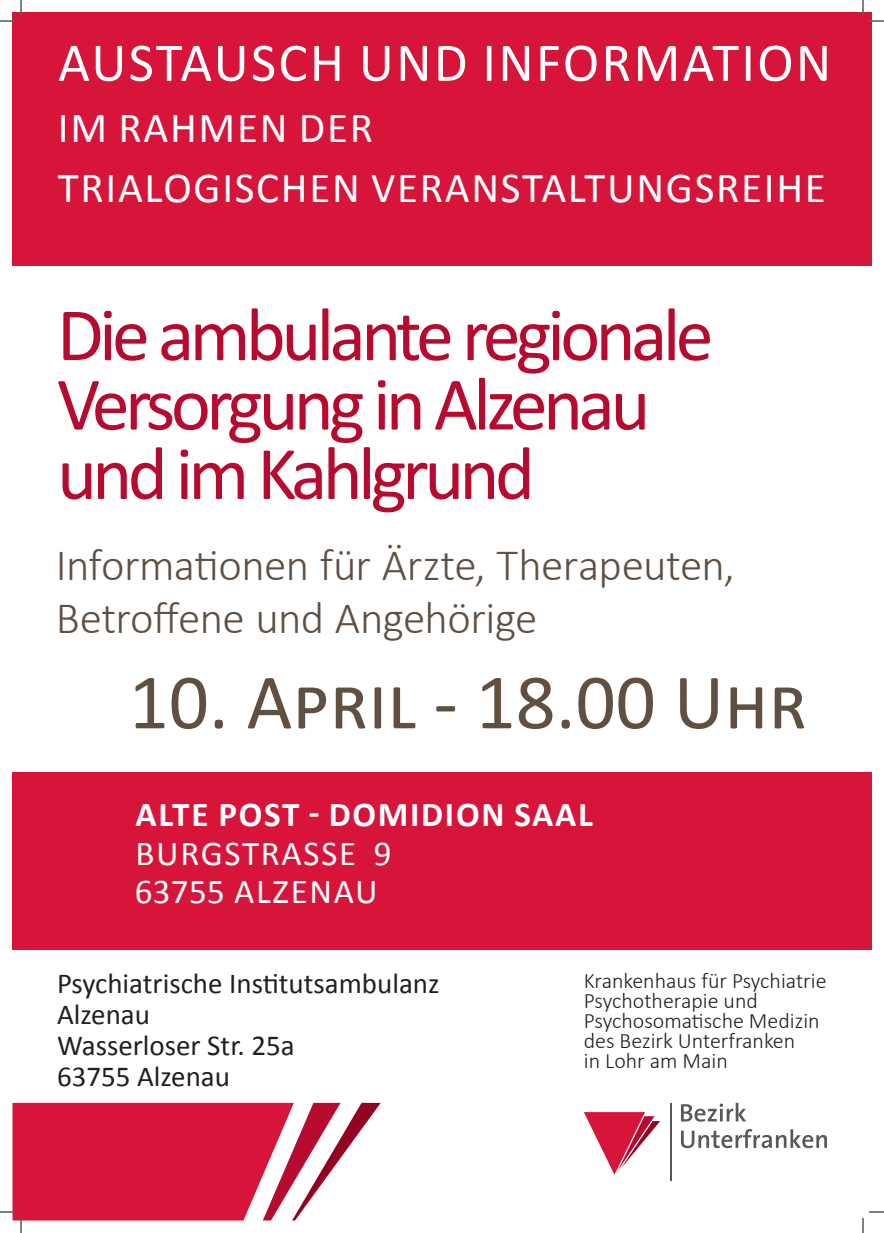
<style>
.page{position:relative;width:884px;height:1233px;background:#fff}
.page>*{position:absolute;margin:0;border:0;box-sizing:border-box;transform-origin:0 0}
.t1{font:79px "Calibri";color:#605042}
.t2{font:76px "Calibri";letter-spacing:-.06em;color:#b60b2f}
.t3{font:55px "Calibri";letter-spacing:.04em;color:#fff}
.t4{font:300 45px "Calibri";letter-spacing:-.015em;color:#605042}
.t5{font:43px "Calibri";letter-spacing:.04em;color:#fff}
.t6{font:35px "Calibri";letter-spacing:.05em;color:#fff}
.t7{font:700 35px "Calibri";letter-spacing:.05em;color:#fff}
.t8{font:29px "Calibri";color:#231f20}
.t9{font:300 22px "Calibri";color:#231f20}
</style>
<div class="page">
<svg style="left:681px;top:1102px;width:65px;height:19px"></svg>
<svg style="left:681px;top:1129px;width:146px;height:19px"></svg>
<svg style="left:584px;top:1112px;width:76px;height:62px"></svg>
<hr style="left:670px;top:1103px;width:1px;height:77px;background:#57585a">
<div style="left:12px;top:12px;width:859px;height:254px;background:#d71439"></div>
<div style="left:12px;top:771px;width:859px;height:178px;background:#d71439"></div>
<svg style="left:869px;top:1211px;width:15px;height:1px"></svg>
<svg style="left:0;top:0;width:22px;height:22px"></svg>
<svg style="left:0;top:1102px;width:381px;height:131px"></svg>
<svg style="left:862px;top:0;width:22px;height:22px"></svg>
<svg style="left:862px;top:1218px;width:2px;height:15px"></svg>
<p class="t3" style="left:58px;top:28px;width:775px">AUSTAUSCH UND INFORMATION</p>
<p class="t5" style="left:58px;top:100px;width:317px">IM RAHMEN DER</p>
<p class="t5" style="left:58px;top:161px;width:769px">TRIALOGISCHEN VERANSTALTUNGSREIHE</p>
<p class="t2" style="left:57px;top:287px;width:658px">Die ambulante regionale</p>
<p class="t2" style="left:57px;top:356px;width:595px">Versorgung in Alzenau</p>
<p class="t2" style="left:57px;top:425px;width:479px">und im Kahlgrund</p>
<p class="t4" style="left:56px;top:537px;width:681px">Informationen für Ärzte, Therapeuten,</p>
<p class="t4" style="left:56px;top:590px;width:483px">Betroffene und Angehörige</p>
<p class="t1" style="left:129px;top:652px;width:680px">10. April - 18.00 Uhr</p>
<p class="t7" style="left:135px;top:792px;width:459px">ALTE POST - DOMIDION SAAL</p>
<p class="t6" style="left:135px;top:831px;width:258px">BURGSTRASSE 9</p>
<p class="t6" style="left:135px;top:869px;width:244px">63755 ALZENAU</p>
<p class="t8" style="left:57px;top:965px;width:384px">Psychiatrische Institutsambulanz</p>
<p class="t8" style="left:57px;top:996px;width:95px">Alzenau</p>
<p class="t8" style="left:57px;top:1027px;width:239px">Wasserloser Str. 25a</p>
<p class="t8" style="left:57px;top:1058px;width:175px">63755 Alzenau</p>
<p class="t9" style="left:584px;top:967px;width:244px">Krankenhaus für Psychiatrie</p>
<p class="t9" style="left:584px;top:987px;width:176px">Psychotherapie und</p>
<p class="t9" style="left:584px;top:1007px;width:237px">Psychosomatische Medizin</p>
<p class="t9" style="left:584px;top:1027px;width:213px">des Bezirk Unterfranken</p>
<p class="t9" style="left:584px;top:1047px;width:145px">in Lohr am Main</p>
</div>
